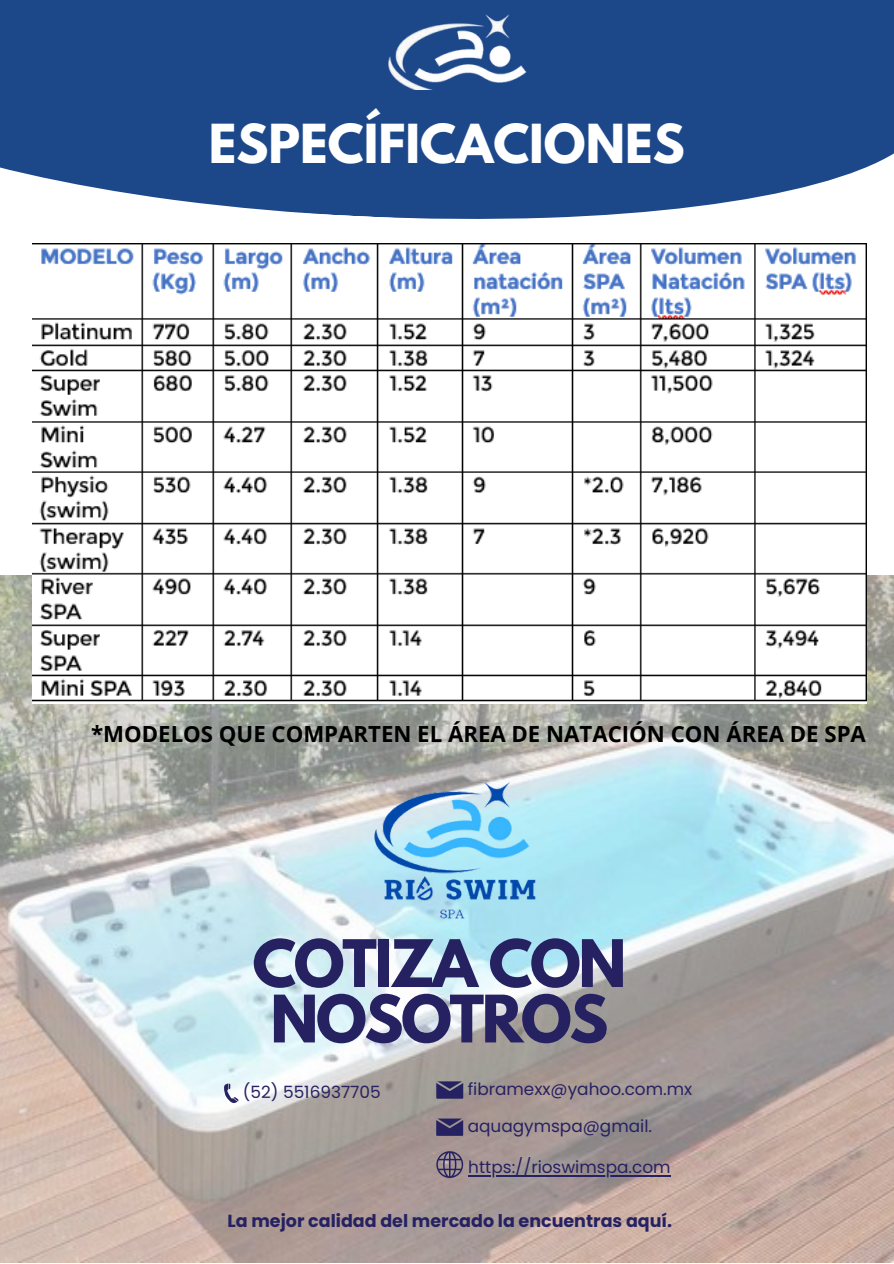
<style>
.page{position:relative;width:894px;height:1264px;background:#fff}
.page>*{position:absolute;margin:0;border:0;box-sizing:border-box;transform-origin:0 0}
.t1{font:700 57.9px/55.3px "League Spartan";letter-spacing:-.04em;color:#262262;text-align:center}
.t2{font:700 47.55px "League Spartan";color:#fff}
.t3{font:700 22.2px "Open Sans";color:#000}
.t4{font:700 17.55px "Poppins";color:#262262}
.t5{font:16.95px "Poppins";color:#262262}
</style>
<div class="page">
<img style="left:0;top:575px;width:893px;height:687px">
<svg style="left:0;top:0;width:893px;height:219px;background:#2f5794"></svg>
<img style="left:340px;top:0;width:235px;height:90px">
<img style="left:33px;top:243px;width:832px;height:461px">
<svg style="left:224px;top:1083px;width:14px;height:20px"></svg>
<svg style="left:436px;top:1081px;width:27px;height:17px"></svg>
<svg style="left:436px;top:1151px;width:27px;height:26px"></svg>
<hr style="left:468px;top:1174px;width:202px;height:2px;background:#262262">
<svg style="left:436px;top:1118px;width:27px;height:17px"></svg>
<img style="left:322px;top:720px;width:262px;height:261px">
<p class="t2" style="left:209px;top:120px;width:477px">ESPECÍFICACIONES</p>
<p class="t3" style="left:91px;top:718px;width:776px">*MODELOS QUE COMPARTEN EL ÁREA DE NATACIÓN CON ÁREA DE SPA</p>
<h3 class="t1" style="left:252px;top:943px;width:375px">COTIZA CON<br>NOSOTROS</h3>
<h1 class="t5" style="left:243px;top:1080px;width:139px">(52) 5516937705</h1>
<p class="t5" style="left:467px;top:1077px;width:226px">fibramexx@yahoo.com.mx</p>
<p class="t5" style="left:467px;top:1114px;width:186px">aquagymspa@gmail.</p>
<p class="t5" style="left:468px;top:1155px;width:204px">https://rioswimspa.com</p>
<p class="t4" style="left:227px;top:1208px;width:446px">La mejor calidad del mercado la encuentras aquí.</p>
</div>
